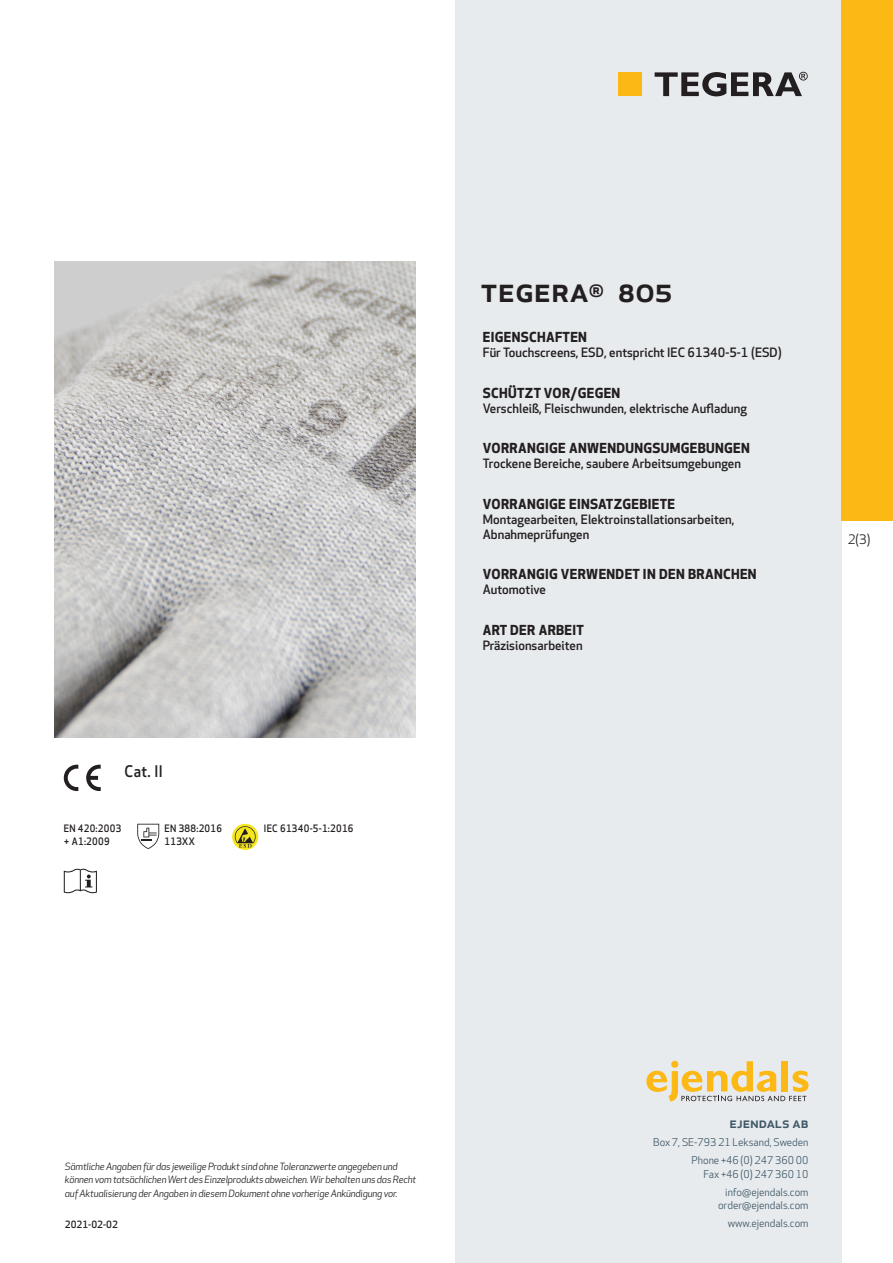
<style>
.page{position:relative;width:893px;height:1263px;background:#fff}
.page>*{position:absolute;margin:0;border:0;box-sizing:border-box;transform-origin:0 0}
.prodname{font:500 34.5px "Apex New";color:#231f20}
.t1{font:500 15.6px "Apex New";color:#231f20;scale:.95 1}
.t2{font:500 15px "Apex New";color:#405968}
.Funktion_body{font:700 13.5px "Apex New";letter-spacing:.025em;color:#231f20}
.t3{font:12.75px "Apex New";color:#231f20}
.Funktion_body-2{font:500 12.6px/15px "Apex New";color:#231f20}
.t4{font:10.5px/18px "Apex New";color:#405968;text-align:right}
.PictogramText{font:500 10.05px/13.5px "Apex New";letter-spacing:.025em;color:#231f20;scale:.95 1}
.t5{font:italic 9.75px/13.5px "Apex New";letter-spacing:-.015em;color:#231f20}
.t6{font:500 9.75px "Apex New";color:#231f20}
</style>
<div class="page">
<div style="left:455px;top:0;width:387px;height:1263px;background:#e8ebee"></div>
<svg style="left:646px;top:1061px;width:162px;height:40px"></svg>
<div style="left:842px;top:0;width:51px;height:520px;background:#fcb814"></div>
<div style="left:618px;top:72px;width:24px;height:24px;background:#fcb814"></div>
<svg style="left:655px;top:72px;width:153px;height:24px"></svg>
<svg style="left:86px;top:765px;width:15px;height:26px"></svg>
<svg style="left:64px;top:765px;width:14px;height:26px"></svg>
<svg style="left:137px;top:824px;width:22px;height:25px"></svg>
<svg style="left:232px;top:824px;width:26px;height:26px"></svg>
<svg style="left:235px;top:826px;width:21px;height:22px"></svg>
<svg style="left:64px;top:869px;width:33px;height:24px"></svg>
<img style="left:54px;top:261px;width:361px;height:477px">
<p class="t1" style="left:125px;top:761px;width:42px">Cat. II</p>
<p class="PictogramText" style="left:64px;top:821px;width:62px">EN 420:2003 + A1:2009</p>
<p class="PictogramText" style="left:165px;top:821px;width:62px">EN 388:2016</p>
<p class="PictogramText" style="left:165px;top:834px;width:33px">113XX</p>
<p class="PictogramText" style="left:264px;top:821px;width:96px">IEC 61340-5-1:2016</p>
<p class="prodname" style="left:480px;top:266px;width:193px">TEGERA<sup>®</sup> 805</p>
<p class="Funktion_body" style="left:483px;top:327px;width:106px">EIGENSCHAFTEN</p>
<p class="Funktion_body-2" style="left:483px;top:345px;width:300px">Für Touchscreens, ESD, entspricht IEC 61340-5-1 (ESD)</p>
<p class="Funktion_body" style="left:483px;top:383px;width:139px">SCHÜTZT VOR/GEGEN</p>
<p class="Funktion_body-2" style="left:483px;top:400px;width:266px">Verschleiß, Fleischwunden, elektrische Aufladung</p>
<p class="Funktion_body" style="left:483px;top:438px;width:269px">VORRANGIGE ANWENDUNGSUMGEBUNGEN</p>
<p class="Funktion_body-2" style="left:483px;top:456px;width:260px">Trockene Bereiche, saubere Arbeitsumgebungen</p>
<p class="Funktion_body" style="left:483px;top:494px;width:194px">VORRANGIGE EINSATZGEBIETE</p>
<p class="Funktion_body-2" style="left:483px;top:511px;width:253px">Montagearbeiten, Elektroinstallationsarbeiten,<br>Abnahmeprüfungen</p>
<p class="Funktion_body" style="left:483px;top:565px;width:275px">VORRANGIG VERWENDET IN DEN BRANCHEN</p>
<p class="Funktion_body-2" style="left:483px;top:582px;width:65px">Automotive</p>
<p class="Funktion_body" style="left:483px;top:620px;width:103px">ART DER ARBEIT</p>
<p class="Funktion_body-2" style="left:483px;top:638px;width:101px">Präzisionsarbeiten</p>
<p class="t3" style="left:848px;top:531px;width:24px">2(3)</p>
<p class="t5" style="left:65px;top:1159px;width:353px">Sämtliche Angaben für das jeweilige Produkt sind ohne Toleranzwerte angegeben und können vom tatsächlichen Wert des Einzelprodukts abweichen. Wir behalten uns das Recht auf Aktualisierung der Angaben in diesem Dokument ohne vorherige Ankündigung vor.</p>
<p class="t6" style="left:65px;top:1218px;width:54px">2021-02-02</p>
<p class="t2" style="left:729px;top:1113px;width:80px">ejendals ab</p>
<p class="t4" style="left:653px;top:1133px;width:157px">Box 7, SE-793 21 Leksand, Sweden<br>Phone +46 (0) 247 360 00</p>
<p class="t4" style="left:703px;top:1165px;width:107px">Fax +46 (0) 247 360 10 info@ejendals.com</p>
<p class="t4" style="left:718px;top:1196px;width:92px">order@ejendals.com</p>
<p class="t4" style="left:728px;top:1215px;width:82px">www.ejendals.com</p>
</div>
